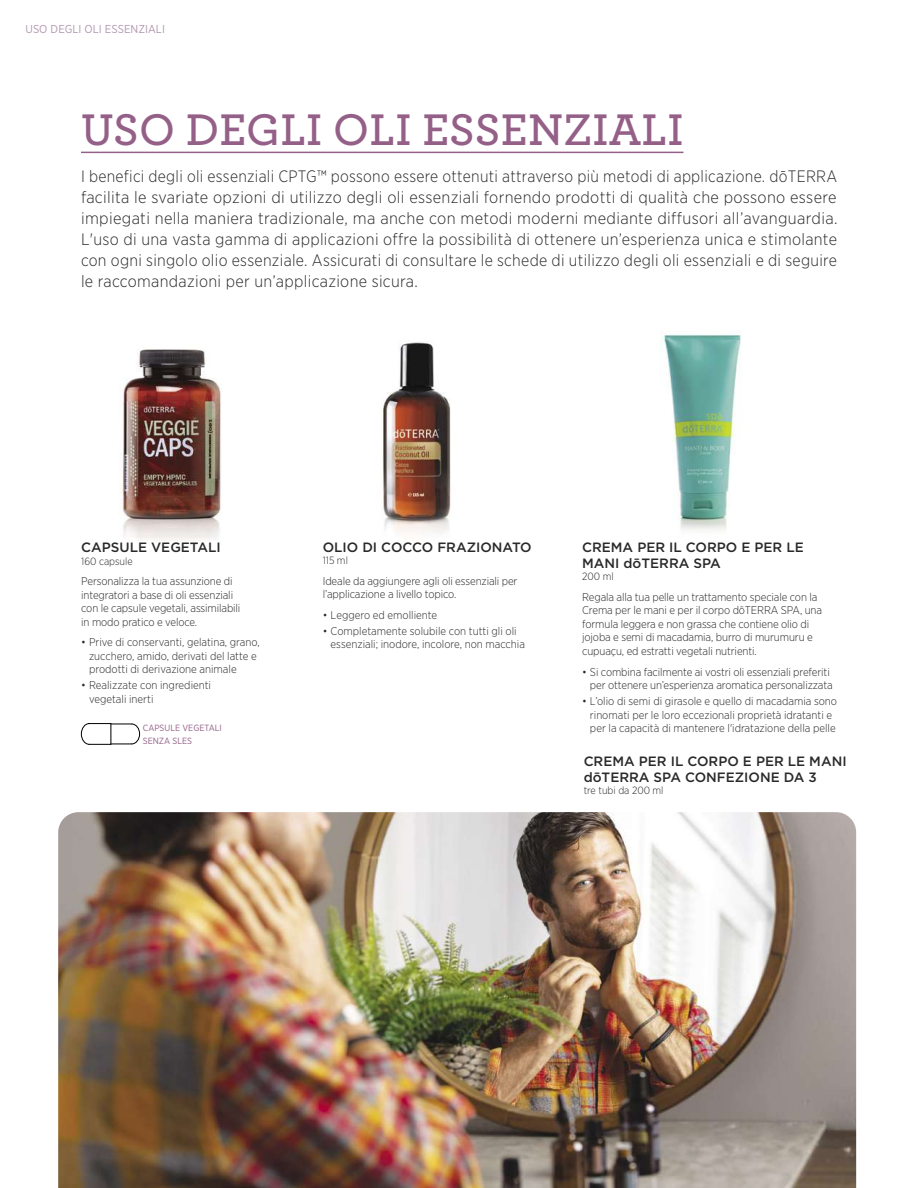
<style>
.page{position:relative;width:918px;height:1188px;background:#fff}
.page>*{position:absolute;margin:0;border:0;box-sizing:border-box;transform-origin:0 0}
.t1{font:600 46.5px "Archer";letter-spacing:.005em;color:#956088}
.t2{font:300 16.5px/21px "Gotham Narrow";letter-spacing:.02em;color:#292929;text-align:justify}
.t3{font:500 13.5px/16.2px "Gotham";color:#292929}
.t4{font:11.55px "Gotham Narrow";letter-spacing:.005em;color:#b297ae}
.t5{font:300 11.25px/13.5px "Gotham Narrow";letter-spacing:-.01em;color:#292929}
.t6{font:300 10.5px "Gotham Narrow";color:#292929}
.t7{font:9px/12.8px "Gotham Narrow";color:#956088}
</style>
<div class="page">
<img style="left:58px;top:812px;width:798px;height:376px">
<img style="left:119px;top:349px;width:102px;height:191px">
<img style="left:662px;top:334px;width:80px;height:196px">
<img style="left:383px;top:341px;width:68px;height:192px">
<svg style="left:81px;top:723px;width:59px;height:22px"></svg>
<hr style="left:81px;top:152px;width:602px;height:1px;background:#956088">
<p class="t4" style="left:25px;top:22px;width:141px">USO DEGLI OLI ESSENZIALI</p>
<h1 class="t1" style="left:81px;top:95px;width:604px">USO DEGLI OLI ESSENZIALI</h1>
<p class="t2" style="left:81px;top:165px;width:758px">I benefici degli oli essenziali CPTG™ possono essere ottenuti attraverso più metodi di applicazione. dōTERRA facilita le svariate opzioni di utilizzo degli oli essenziali fornendo prodotti di qualità che possono essere impiegati nella maniera tradizionale, ma anche con metodi moderni mediante diffusori all’avanguardia.<br>L'uso di una vasta gamma di applicazioni offre la possibilità di ottenere un’esperienza unica e stimolante con ogni singolo olio essenziale. Assicurati di consultare le schede di utilizzo degli oli essenziali e di seguire le raccomandazioni per un’applicazione sicura.</p>
<p class="t3" style="left:81px;top:539px;width:141px">CAPSULE VEGETALI</p>
<p class="t6" style="left:81px;top:554px;width:53px">160 capsule</p>
<p class="t5" style="left:81px;top:574px;width:161px">Personalizza la tua assunzione di integratori a base di oli essenziali con le capsule vegetali, assimilabili in modo pratico e veloce.</p>
<p class="t5" style="left:89px;top:635px;width:172px;text-indent:-8px">• Prive di conservanti, gelatina, grano, zucchero, amido, derivati del latte e prodotti di derivazione animale</p>
<p class="t5" style="left:89px;top:678px;width:124px;text-indent:-8px">• Realizzate con ingredienti vegetali inerti</p>
<p class="t7" style="left:143px;top:721px;width:80px">CAPSULE VEGETALI<br>SENZA SLES</p>
<p class="t3" style="left:323px;top:539px;width:210px">OLIO DI COCCO FRAZIONATO</p>
<p class="t6" style="left:323px;top:554px;width:27px">115 ml</p>
<p class="t5" style="left:323px;top:574px;width:196px">Ideale da aggiungere agli oli essenziali per l’applicazione a livello topico.</p>
<p class="t5" style="left:323px;top:608px;width:116px">• Leggero ed emolliente</p>
<p class="t5" style="left:331px;top:624px;width:196px;text-indent:-8px">• Completamente solubile con tutti gli oli essenziali; inodore, incolore, non macchia</p>
<p class="t3" style="left:582px;top:539px;width:223px">CREMA PER IL CORPO E PER LE<br>MANI dōTERRA SPA</p>
<p class="t6" style="left:582px;top:570px;width:33px">200 ml</p>
<p class="t5" style="left:582px;top:590px;width:241px">Regala alla tua pelle un trattamento speciale con la Crema per le mani e per il corpo dōTERRA SPA, una formula leggera e non grassa che contiene olio di jojoba e semi di macadamia, burro di murumuru e cupuaçu, ed estratti vegetali nutrienti.</p>
<p class="t5" style="left:582px;top:665px;width:252px;text-align:right">• Si combina facilmente ai vostri oli essenziali preferiti per ottenere un’esperienza aromatica personalizzata</p>
<p class="t5" style="left:582px;top:694px;width:256px;text-align:center">• L’olio di semi di girasole e quello di macadamia sono rinomati per le loro eccezionali proprietà idratanti e per la capacità di mantenere l'idratazione della pelle</p>
<p class="t3" style="left:584px;top:753px;width:264px">CREMA PER IL CORPO E PER LE MANI dōTERRA SPA CONFEZIONE DA 3</p>
<p class="t6" style="left:584px;top:784px;width:81px">tre tubi da 200 ml</p>
</div>
